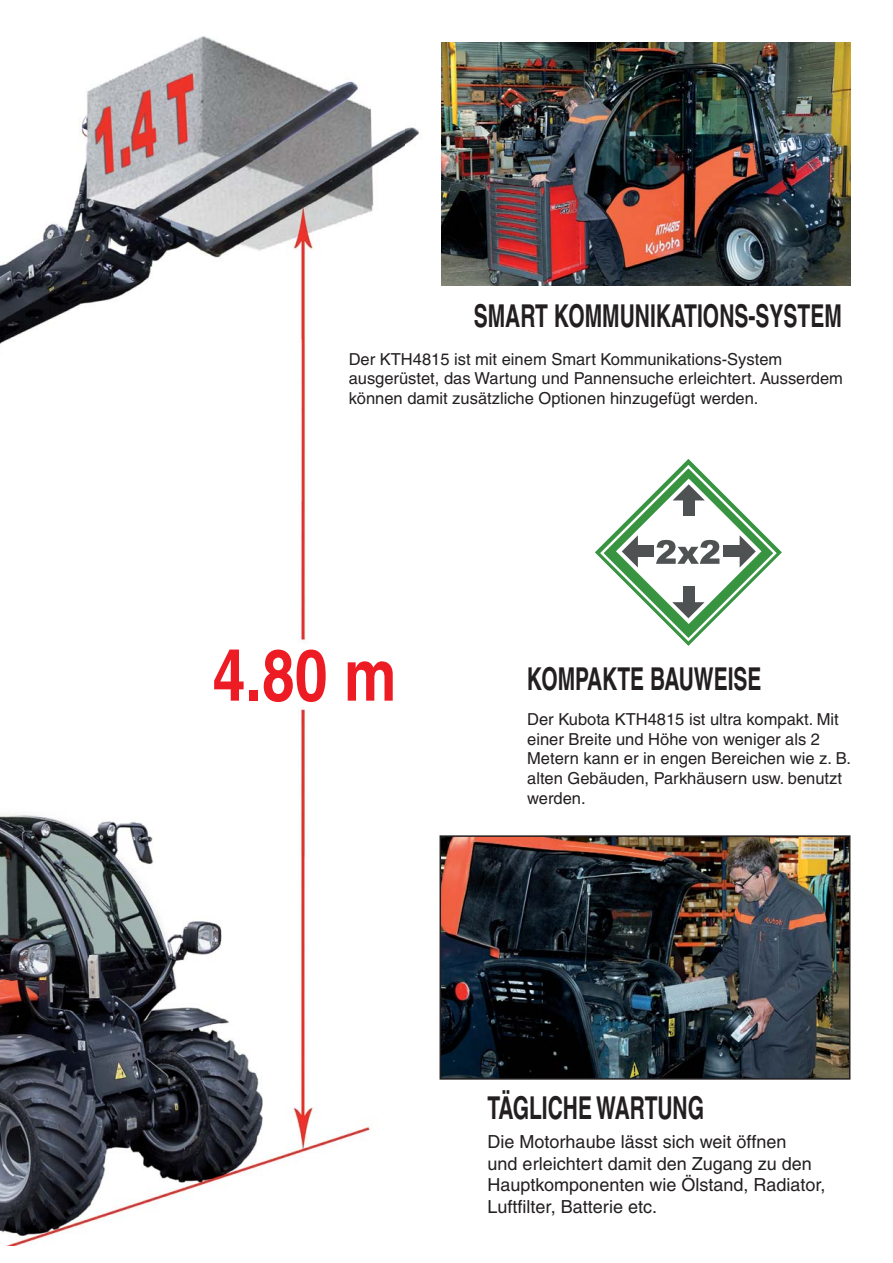
<style>
.page{position:relative;width:893px;height:1263px;background:#fff}
.page>*{position:absolute;margin:0;border:0;box-sizing:border-box;transform-origin:0 0}
.t1{font:700 condensed 72px "Helvetica CE";color:#ed1c24}
.t2{font:700 31.5px "Helvetica CE";color:#231f20;scale:.67 1}
.t3{font:18px/21.6px "Helvetica";color:#231f20}
.t4{font:16.5px/19.8px "Helvetica";color:#231f20}
</style>
<div class="page">
<img style="left:0;top:36px;width:458px;height:1209px">
<svg style="left:595px;top:459px;width:187px;height:187px"></svg>
<img style="left:442px;top:838px;width:405px;height:239px">
<div style="left:439px;top:835px;width:411px;height:245px;border:2px solid #231f20"></div>
<img style="left:441px;top:43px;width:409px;height:242px">
<h2 class="t2" style="left:474px;top:304px;width:551px">SMART KOMMUNIKATIONS-SYSTEM</h2>
<p class="t4" style="left:349px;top:351px;width:496px">Der KTH4815 ist mit einem Smart Kommunikations-System ausgerüstet, das Wartung und Pannensuche erleichtert. Ausserdem können damit zusätzliche Optionen hinzugefügt werden.</p>
<h1 class="t1" style="left:213px;top:631px;width:185px">4.80 m</h1>
<h2 class="t2" style="left:527px;top:668px;width:352px">KOMPAKTE BAUWEISE</h2>
<p class="t4" style="left:527px;top:711px;width:325px">Der Kubota KTH4815 ist ultra kompakt. Mit einer Breite und Höhe von weniger als 2<br>Metern kann er in engen Bereichen wie z. B. alten Gebäuden, Parkhäusern usw. benutzt werden.</p>
<h2 class="t2" style="left:488px;top:1097px;width:325px">TÄGLICHE WARTUNG</h2>
<p class="t3" style="left:488px;top:1133px;width:339px">Die Motorhaube lässt sich weit öffnen<br>und erleichtert damit den Zugang zu den Hauptkomponenten wie Ölstand, Radiator, Luftfilter, Batterie etc.</p>
</div>
